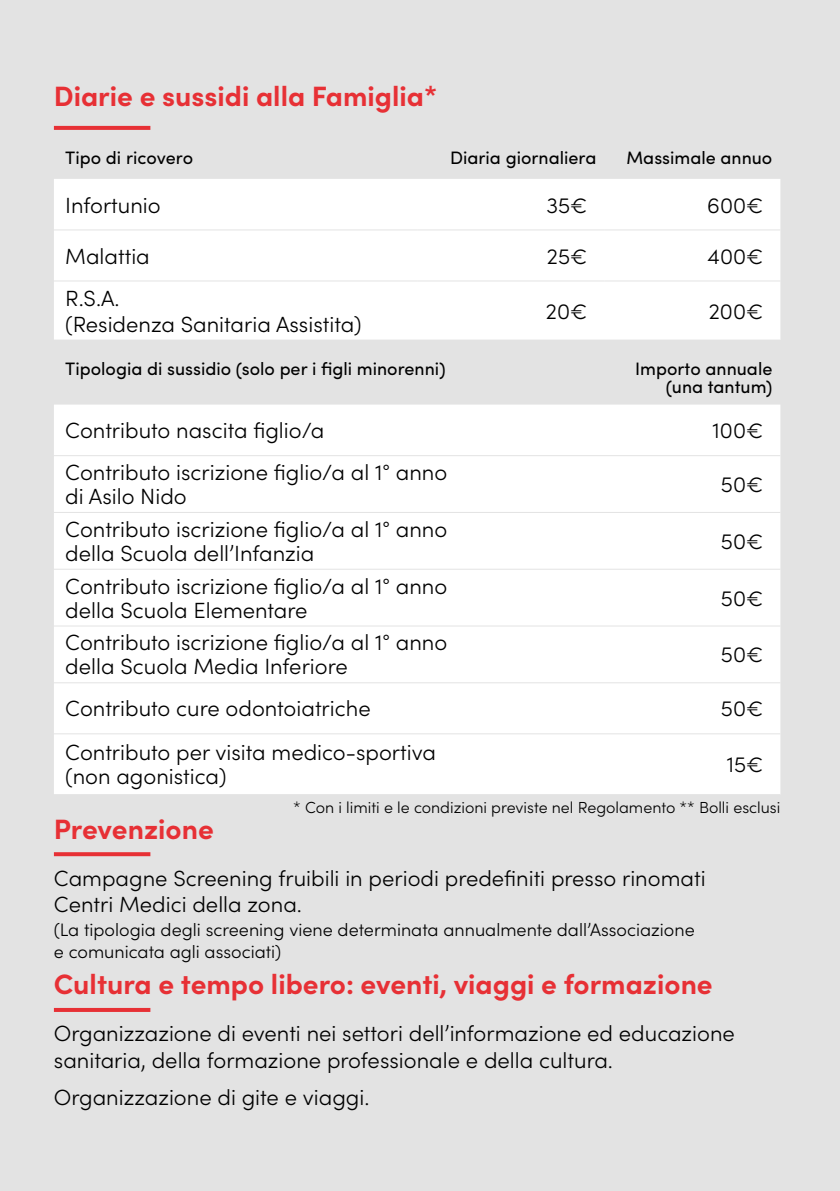
<style>
.page{position:relative;width:840px;height:1191px;background:#fff}
.page>*{position:absolute;margin:0;border:0;box-sizing:border-box;transform-origin:0 0}
.t1{font:700 28px "Sofia Pro";color:#e73035}
.t2{font:300 22px/24px "Sofia Pro";color:#000}
.t3{font:18px/18px "Sofia Pro";color:#000;text-align:right}
.t4{font:300 18px/21.6px "Sofia Pro";color:#000}
.t5{font:300 16px "Sofia Pro";color:#000}
</style>
<div class="page">
<div style="left:0;top:0;width:839px;height:1191px;background:#e3e3e3"></div>
<div style="left:54px;top:179px;width:726px;height:161px;background:#fff"></div>
<hr style="left:54px;top:230px;width:363px;height:1px;background:#e3e3e3">
<hr style="left:417px;top:230px;width:187px;height:1px;background:#e3e3e3">
<hr style="left:604px;top:230px;width:176px;height:1px;background:#e3e3e3">
<hr style="left:54px;top:281px;width:363px;height:1px;background:#e3e3e3">
<hr style="left:417px;top:281px;width:187px;height:1px;background:#e3e3e3">
<hr style="left:604px;top:281px;width:176px;height:1px;background:#e3e3e3">
<svg style="left:54px;top:126px;width:96px;height:4px"></svg>
<hr style="left:54px;top:1008px;width:96px;height:4px;background:#e73035">
<svg style="left:54px;top:852px;width:96px;height:4px"></svg>
<div style="left:54px;top:404px;width:726px;height:390px;background:#fff"></div>
<hr style="left:54px;top:455px;width:540px;height:1px;background:#e3e3e3">
<hr style="left:594px;top:455px;width:186px;height:1px;background:#e3e3e3">
<hr style="left:54px;top:512px;width:540px;height:1px;background:#e3e3e3">
<hr style="left:594px;top:512px;width:186px;height:1px;background:#e3e3e3">
<hr style="left:54px;top:569px;width:540px;height:1px;background:#e3e3e3">
<hr style="left:594px;top:569px;width:186px;height:1px;background:#e3e3e3">
<hr style="left:54px;top:625px;width:540px;height:1px;background:#e3e3e3">
<hr style="left:594px;top:625px;width:186px;height:1px;background:#e3e3e3">
<hr style="left:54px;top:682px;width:540px;height:1px;background:#e3e3e3">
<hr style="left:594px;top:682px;width:186px;height:1px;background:#e3e3e3">
<hr style="left:54px;top:733px;width:540px;height:1px;background:#e3e3e3">
<hr style="left:594px;top:733px;width:186px;height:1px;background:#e3e3e3">
<p class="t1" style="left:54px;top:75px;width:384px">Diarie e sussidi alla Famiglia*</p>
<p class="t3" style="left:65px;top:147px;width:129px">Tipo di ricovero</p>
<p class="t3" style="left:450px;top:147px;width:148px">Diaria giornaliera</p>
<p class="t3" style="left:626px;top:147px;width:147px">Massimale annuo</p>
<p class="t2" style="left:65px;top:192px;width:97px">Infortunio</p>
<p class="t2" style="left:546px;top:192px;width:42px">35€</p>
<p class="t2" style="left:706px;top:192px;width:58px">600€</p>
<p class="t2" style="left:65px;top:243px;width:86px">Malattia</p>
<p class="t2" style="left:546px;top:243px;width:42px">25€</p>
<p class="t2" style="left:707px;top:243px;width:57px">400€</p>
<p class="t2" style="left:65px;top:283px;width:298px;line-height:26.4px">R.S.A.<br>(Residenza Sanitaria Assistita)</p>
<p class="t2" style="left:545px;top:298px;width:43px">20€</p>
<p class="t2" style="left:708px;top:298px;width:56px">200€</p>
<p class="t3" style="left:65px;top:359px;width:382px">Tipologia di sussidio (solo per i figli minorenni)</p>
<p class="t3" style="left:634px;top:359px;width:139px">Importo annuale (una tantum)</p>
<p class="t2" style="left:65px;top:417px;width:260px">Contributo nascita figlio/a</p>
<p class="t2" style="left:712px;top:417px;width:52px">100€</p>
<p class="t2" style="left:65px;top:459px;width:383px">Contributo iscrizione figlio/a al 1° anno di Asilo Nido</p>
<p class="t2" style="left:720px;top:471px;width:44px">50€</p>
<p class="t2" style="left:65px;top:516px;width:383px">Contributo iscrizione figlio/a al 1° anno della Scuola dell’Infanzia</p>
<p class="t2" style="left:65px;top:572px;width:383px">Contributo iscrizione figlio/a al 1° anno della Scuola Elementare</p>
<p class="t2" style="left:65px;top:629px;width:383px">Contributo iscrizione figlio/a al 1° anno della Scuola Media Inferiore</p>
<p class="t2" style="left:720px;top:528px;width:44px">50€</p>
<p class="t2" style="left:720px;top:584px;width:44px">50€</p>
<p class="t2" style="left:720px;top:641px;width:44px">50€</p>
<p class="t2" style="left:65px;top:695px;width:307px">Contributo cure odontoiatriche</p>
<p class="t2" style="left:720px;top:695px;width:44px">50€</p>
<p class="t2" style="left:65px;top:739px;width:372px">Contributo per visita medico-sportiva (non agonistica)</p>
<p class="t2" style="left:726px;top:751px;width:38px">15€</p>
<p class="t1" style="left:54px;top:807px;width:161px">Prevenzione</p>
<p class="t5" style="left:293px;top:795px;width:488px">* Con i limiti e le condizioni previste nel Regolamento ** Bolli esclusi</p>
<p class="t2" style="left:54px;top:863px;width:652px;line-height:26.4px">Campagne Screening fruibili in periodi predefiniti presso rinomati<br>Centri Medici della zona.</p>
<p class="t4" style="left:54px;top:918px;width:642px">(La tipologia degli screening viene determinata annualmente dall’Associazione e comunicata agli associati)</p>
<p class="t1" style="left:54px;top:963px;width:660px">Cultura e tempo libero: eventi, viaggi e formazione</p>
<p class="t2" style="left:54px;top:1019px;width:682px;line-height:26.4px">Organizzazione di eventi nei settori dell’informazione ed educazione sanitaria, della formazione professionale e della cultura.</p>
<p class="t2" style="left:54px;top:1084px;width:317px">Organizzazione di gite e viaggi.</p>
</div>
